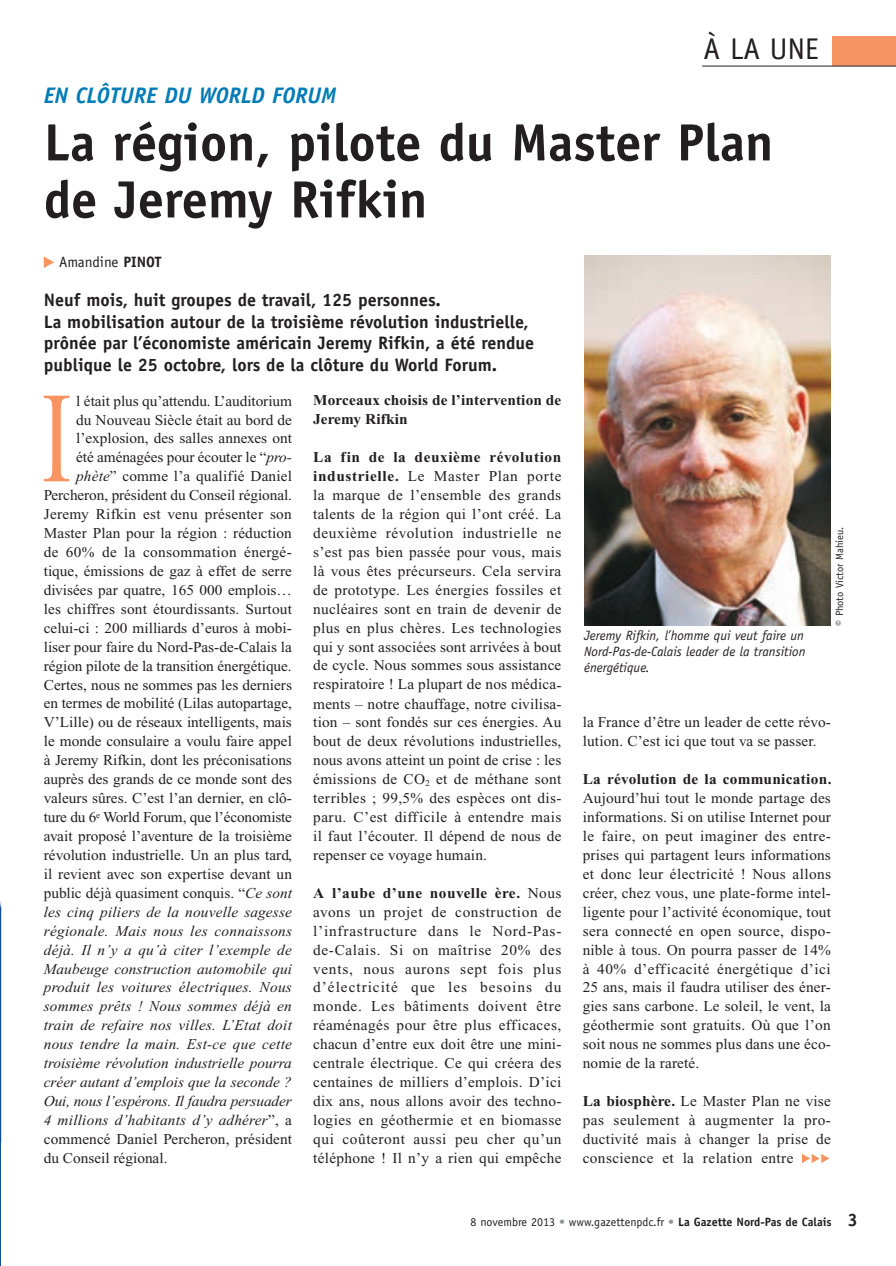
<style>
.page{position:relative;width:896px;height:1266px;background:#fff}
.page>*{position:absolute;margin:0;border:0;box-sizing:border-box;transform-origin:0 0}
.t1{font:129.3px "Times New Roman";color:#f79562;scale:.7 1}
.t2{font:700 52.5px/57px "Officina Sans";color:#231f20}
.t3{font:30px "Officina Sans";color:#231f20}
.t4{font:italic 700 22.5px "Officina Sans";color:#007cb6}
.t5{font:700 18px/21.6px "Officina Sans";color:#231f20}
.t6{font:15px/18.9px "Times New Roman";color:#231f20;text-align:justify}
.t7{font:italic 15px "Times New Roman";letter-spacing:.015em;color:#231f20}
.t8{font:700 15px/18.9px "Times New Roman";letter-spacing:.01em;color:#231f20}
.t9{font:15px "Times New Roman";letter-spacing:.02em;color:#231f20}
.t10{font:italic 15px "Times New Roman";letter-spacing:-.005em;color:#231f20}
.t11{font:15px "Officina Sans";color:#231f20}
.t12{font:italic 13.5px/16.2px "Officina Sans";color:#231f20;text-align:justify}
.t13{font:12px "Officina Sans";color:#231f20}
.t14{font:10.5px "Officina Sans";color:#231f20}
.s1{font-weight:700}
.s2{font-style:italic}
.s3{font-style:normal}
.s4{color:#939598}
.s5{font-weight:700;font-size:18px}
</style>
<div class="page">
<div style="left:831px;top:36px;width:64px;height:30px;background:#f79562"></div>
<hr style="left:702px;top:66px;width:193px;height:1px;background:#231f20">
<hr style="left:0;top:1064px;width:1px;height:201px;background:#0f4d96">
<svg style="left:0;top:901px;width:1px;height:163px"></svg>
<svg style="left:44px;top:256px;width:10px;height:12px"></svg>
<img style="left:584px;top:256px;width:246px;height:370px">
<svg style="left:802px;top:1154px;width:27px;height:8px"></svg>
<h3 class="t3" style="left:703px;top:32px;width:117px">à LA UNE</h3>
<h3 class="t4" style="left:44px;top:82px;width:294px">EN CLôTURE DU WORLD FORUM</h3>
<h2 class="t2" style="left:44px;top:113px;width:731px">La région, pilote du Master Plan de Jeremy Rifkin</h2>
<p class="t11" style="left:59px;top:253px;width:104px">Amandine <span class="s1">PINOT</span></p>
<p class="t5" style="left:44px;top:289px;width:491px">N euf mois, huit groupes de travail, 125 personnes.<br>La mobilisation autour de la troisième révolution industrielle, prônée par l’économiste américain Jeremy Rifkin, a été rendue publique le 25 octobre, lors de la clôture du World Forum.</p>
<h1 class="t1" style="left:41px;top:368px;width:45px">I</h1>
<p class="t6" style="left:76px;top:391px;width:217px">l était plus qu’attendu. L’auditorium</p>
<p class="t8" style="left:313px;top:391px;width:249px">Morceaux choisis de l’intervention de<br>Jeremy Rifkin</p>
<p class="t6" style="left:313px;top:448px;width:250px"><span class="s1">La fin de la deuxième révolution industrielle.</span> Le Master Plan porte la marque de l’ensemble des grands talents de la région qui l’ont créé. La deuxième révolution industrielle ne s’est pas bien passée pour vous, mais là vous êtes précurseurs. Cela servira de prototype. Les énergies fossiles et nucléaires sont en train de devenir de plus en plus chères. Les technologies qui y sont associées sont arrivées à bout de cycle. Nous sommes sous assistance respiratoire ! La plupart de nos médica&shy;ments – notre chauffage, notre civilisa&shy;tion – sont fondés sur ces énergies. Au bout de deux révolutions industrielles, nous avons atteint un point de crise : les émissions de CO<sub>2</sub> et de méthane sont terribles ; 99,5% des espèces ont dis&shy;paru. C’est difficile à entendre mais il faut l’écouter. Il dépend de nous de repenser ce voyage humain.</p>
<p class="t6" style="left:313px;top:883px;width:250px"><span class="s1">A l’aube d’une nouvelle ère.</span> Nous avons un projet de construction de l’infrastructure dans le Nord-Pas&shy;de-Calais. Si on maîtrise 20% des vents, nous aurons sept fois plus d’électricité que les besoins du monde. Les bâtiments doivent être réaménagés pour être plus efficaces, chacun d’entre eux doit être une mini&shy;centrale électrique. Ce qui créera des centaines de milliers d’emplois. D’ici dix ans, nous allons avoir des techno&shy;logies en géothermie et en biomasse qui coûteront aussi peu cher qu’un téléphone ! Il n’y a rien qui empêche</p>
<p class="t6" style="left:76px;top:410px;width:217px">du Nouveau Siècle était au bord de</p>
<p class="t6" style="left:76px;top:429px;width:217px">l’explosion, des salles annexes ont</p>
<p class="t6" style="left:76px;top:448px;width:217px">été aménagées pour écouter le “<span class="s2">pro-</span></p>
<p class="t6" style="left:76px;top:467px;width:217px"><span class="s2">phète</span>” comme l’a qualifié Daniel</p>
<p class="t6" style="left:44px;top:486px;width:250px">Percheron, président du Conseil régional.</p>
<p class="t9" style="left:44px;top:506px;width:249px">Jeremy Rifkin est venu présenter son</p>
<p class="t6" style="left:44px;top:523px;width:250px">Master Plan pour la région : réduction</p>
<p class="t9" style="left:44px;top:544px;width:250px">de 60% de la consommation énergé-</p>
<p class="t6" style="left:44px;top:561px;width:250px">tique, émissions de gaz à effet de serre</p>
<p class="t6" style="left:44px;top:580px;width:249px">divisées par quatre, 165 000 emplois…</p>
<p class="t6" style="left:44px;top:599px;width:250px">les chiffres sont étourdissants. Surtout</p>
<p class="t6" style="left:44px;top:618px;width:250px">celui-ci : 200 milliards d’euros à mobi-</p>
<p class="t6" style="left:44px;top:637px;width:250px">liser pour faire du Nord-Pas-de-Calais la</p>
<p class="t6" style="left:44px;top:656px;width:249px">région pilote de la transition énergétique.</p>
<p class="t6" style="left:44px;top:675px;width:250px">Certes, nous ne sommes pas les derniers</p>
<p class="t6" style="left:44px;top:694px;width:249px">en termes de mobilité (Lilas autopartage,</p>
<p class="t6" style="left:44px;top:713px;width:249px">V’Lille) ou de réseaux intelligents, mais</p>
<p class="t6" style="left:44px;top:732px;width:250px">le monde consulaire a voulu faire appel</p>
<p class="t6" style="left:44px;top:750px;width:249px">à Jeremy Rifkin, dont les préconisations</p>
<p class="t6" style="left:44px;top:769px;width:250px">auprès des grands de ce monde sont des</p>
<p class="t6" style="left:44px;top:788px;width:250px">valeurs sûres. C’est l’an dernier, en clô-</p>
<p class="t6" style="left:44px;top:807px;width:250px">ture du 6<sup>e</sup> World Forum, que l’économiste</p>
<p class="t6" style="left:44px;top:826px;width:250px">avait proposé l’aventure de la troisième</p>
<p class="t6" style="left:44px;top:845px;width:249px">révolution industrielle. Un an plus tard,</p>
<p class="t6" style="left:44px;top:864px;width:250px">il revient avec son expertise devant un</p>
<p class="t6" style="left:44px;top:883px;width:250px">public déjà quasiment conquis. “<span class="s2">Ce sont</span></p>
<p class="t7" style="left:44px;top:903px;width:250px">les cinq piliers de la nouvelle sagesse</p>
<p class="t7" style="left:44px;top:922px;width:250px">régionale. Mais nous les connaissons</p>
<p class="t7" style="left:44px;top:941px;width:249px">déjà. Il n’y a qu’à citer l’exemple de</p>
<p class="t7" style="left:44px;top:960px;width:250px">Maubeuge construction automobile qui</p>
<p class="t7" style="left:44px;top:979px;width:249px">produit les voitures électriques. Nous</p>
<p class="t7" style="left:44px;top:998px;width:249px">sommes prêts ! Nous sommes déjà en</p>
<p class="t7" style="left:44px;top:1017px;width:249px">train de refaire nos villes. L’Etat doit</p>
<p class="t7" style="left:44px;top:1036px;width:250px">nous tendre la main. Est-ce que cette</p>
<p class="t7" style="left:44px;top:1055px;width:249px">troisième révolution industrielle pourra</p>
<p class="t7" style="left:44px;top:1073px;width:249px">créer autant d’emplois que la seconde ?</p>
<p class="t10" style="left:44px;top:1092px;width:249px">Oui, nous l’espérons. Il faudra persuader</p>
<p class="t7" style="left:44px;top:1111px;width:249px">4 millions d’habitants d’y adhérer<span class="s3">”, a</span></p>
<p class="t6" style="left:44px;top:1129px;width:250px">commencé Daniel Percheron, président</p>
<p class="t6" style="left:44px;top:1148px;width:125px">du Conseil régional.</p>
<p class="t14" style="left:833px;top:625px;width:100px;rotate:-90deg">© Photo Victor Mahieu.</p>
<p class="t12" style="left:584px;top:627px;width:223px">Jeremy Rifkin, l’homme qui veut faire un Nord-Pas-de-Calais leader de la transition énergétique.</p>
<p class="t6" style="left:582px;top:713px;width:250px">la France d’être un leader de cette révo&shy;lution. C’est ici que tout va se passer.</p>
<p class="t8" style="left:582px;top:769px;width:250px">La révolution de la communication.</p>
<p class="t6" style="left:582px;top:788px;width:250px">Aujourd’hui tout le monde partage des informations. Si on utilise Internet pour le faire, on peut imaginer des entre&shy;prises qui partagent leurs informations et donc leur électricité ! Nous allons créer, chez vous, une plate-forme intel&shy;ligente pour l’activité économique, tout sera connecté en open source, dispo&shy;nible à tous. On pourra passer de 14% à 40% d’efficacité énergétique d’ici 25 ans, mais il faudra utiliser des éner&shy;gies sans carbone. Le soleil, le vent, la géothermie sont gratuits. Où que l’on soit nous ne sommes plus dans une éco&shy;nomie de la rareté.</p>
<p class="t6" style="left:582px;top:1091px;width:250px"><span class="s1">La biosphère.</span> Le Master Plan ne vise pas seulement à augmenter la pro&shy;ductivité mais à changer la prise de conscience et la relation entre</p>
<p class="t13" style="left:470px;top:1214px;width:389px">8 novembre 2013 <span class="s4">•</span> www.gazettenpdc.fr <span class="s4">•</span> <span class="s1">La Gazette Nord‑Pas de Calais</span> <span class="s5">3</span></p>
</div>
